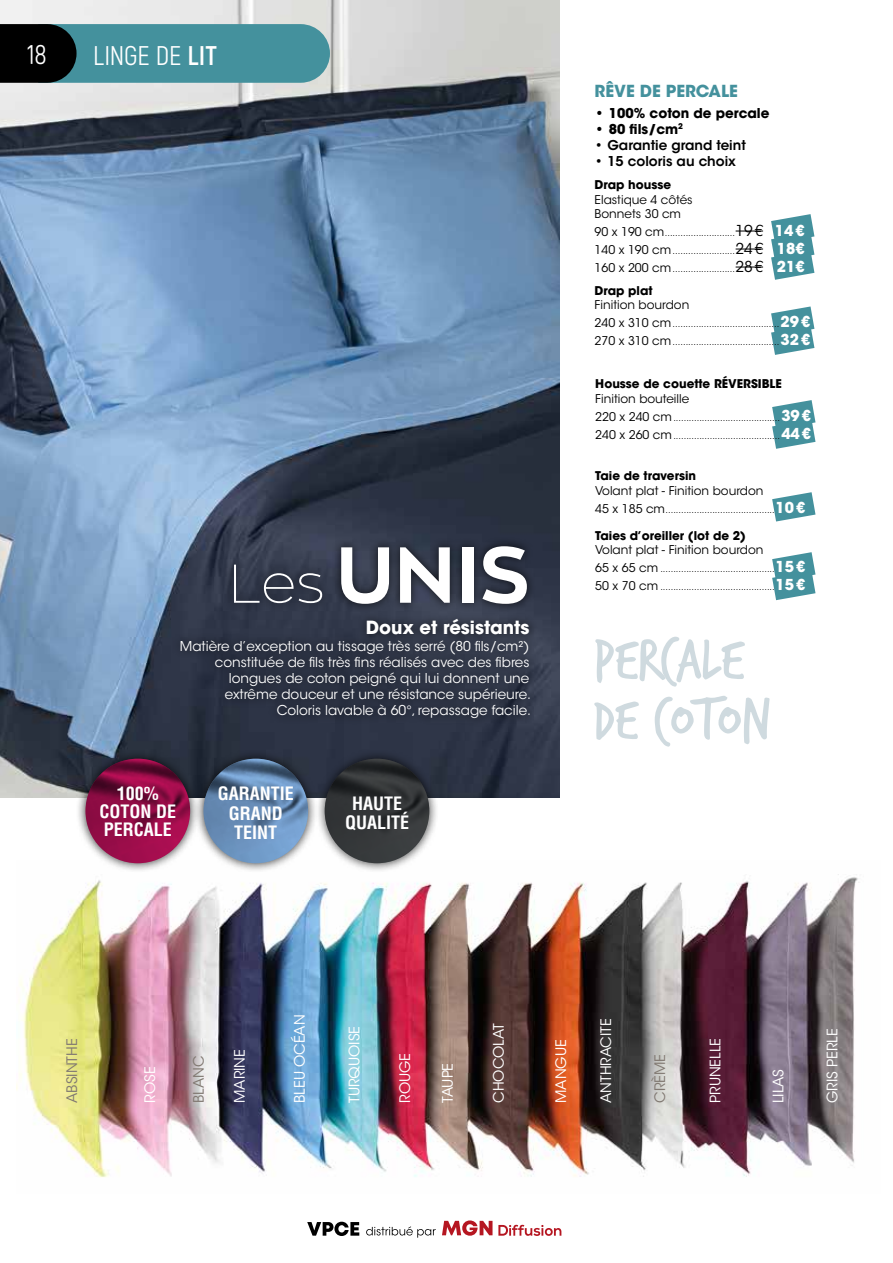
<style>
.page{position:relative;width:893px;height:1263px;background:#fff}
.page>*{position:absolute;margin:0;border:0;box-sizing:border-box;transform-origin:0 0}
.t1{font:700 78.6px "Zona Pro";color:#fff}
.t2{font:62.7px/60px "Trash Hand";color:#cfdadf}
.t3{font:27px "Akrobat";letter-spacing:-.01em;color:#fff}
.t4{font:700 condensed 18px/19.5px "Helvetica LT Std";color:#fff;text-align:center}
.t5{font:700 18px "ITC Avant Garde Std";color:#fff}
.t6{font:700 16.5px "ITC Avant Garde Std";color:#44919d}
.t7{font:14.4px "ITC Avant Garde Std";color:#fff}
.t8{font:14.4px "ITC Avant Garde Std";color:#817972}
.t9{font:13.5px/16.2px "ITC Avant Garde Std";color:#fff;text-align:right}
.t10{font:600 13.5px "ITC Avant Garde Std";color:#000}
.t11{font:700 13.5px "ITC Avant Garde Std";color:#000}
.t12{font:12px/14.4px "ITC Avant Garde Std";color:#000}
.t13{font:700 12px "ITC Avant Garde Std";color:#000}
.t14{font:9px/18px "ITC Avant Garde Std";color:#000}
.s1{font-weight:700}
.s2{font-weight:200;font-size:54px}
.s3{font-size:12px}
.s4{font-size:15px}
.s5{font-weight:700;font-size:15px;color:#fff}
</style>
<div class="page">
<img style="left:16px;top:874px;width:843px;height:304px">
<img style="left:0;top:0;width:560px;height:797px">
<div style="left:224px;top:536px;width:312px;height:77px;background:#000;opacity:.75"></div>
<div style="left:171px;top:611px;width:367px;height:117px;background:#2c3243"></div>
<div style="left:194px;top:749px;width:124px;height:124px;background:#000;opacity:.75"></div>
<img style="left:204px;top:759px;width:104px;height:104px">
<div style="left:315px;top:749px;width:124px;height:124px;background:#000;opacity:.75"></div>
<img style="left:325px;top:759px;width:104px;height:104px">
<div style="left:76px;top:749px;width:124px;height:124px;background:#000;opacity:.75"></div>
<img style="left:86px;top:759px;width:104px;height:104px">
<svg style="left:0;top:24px;width:330px;height:59px;background:#39737d"></svg>
<svg style="left:772px;top:400px;width:43px;height:49px"></svg>
<svg style="left:772px;top:492px;width:43px;height:29px"></svg>
<svg style="left:772px;top:552px;width:43px;height:48px"></svg>
<svg style="left:771px;top:214px;width:43px;height:66px;background:#62a3ad"></svg>
<svg style="left:771px;top:306px;width:43px;height:49px"></svg>
<svg style="left:736px;top:231px;width:27px;height:1px"></svg>
<svg style="left:736px;top:249px;width:27px;height:1px"></svg>
<svg style="left:736px;top:267px;width:27px;height:1px"></svg>
<svg style="left:307px;top:1222px;width:52px;height:14px"></svg>
<svg style="left:442px;top:1220px;width:50px;height:16px"></svg>
<svg style="left:498px;top:1224px;width:63px;height:12px"></svg>
<svg style="left:366px;top:1226px;width:70px;height:12px"></svg>
<h3 class="t3" style="left:27px;top:38px;width:21px">18</h3>
<h3 class="t3" style="left:93px;top:39px;width:125px">LINGE DE <span class="s1">LIT</span></h3>
<h1 class="t1" style="left:229px;top:526px;width:301px"><span class="s2">Les</span> UNIS</h1>
<h3 class="t5" style="left:366px;top:616px;width:165px">Doux et résistants</h3>
<p class="t9" style="left:180px;top:638px;width:353px">Matière d’exception au tissage très serré (80 fils/cm²) constituée de fils très fins réalisés avec des fibres longues de coton peigné qui lui donnent une extrême douceur et une résistance supérieure.<br>Coloris lavable à 60°, repassage facile.</p>
<h3 class="t4" style="left:100px;top:784px;width:78px;line-height:18px">100%<br>COTON DE<br>PERCALE</h3>
<h3 class="t4" style="left:218px;top:784px;width:78px">GARANTIE<br>GRAND<br>TEINT</h3>
<h3 class="t4" style="left:345px;top:793px;width:66px">HAUTE<br>QUALITÉ</h3>
<h3 class="t6" style="left:595px;top:80px;width:145px">RÊVE DE PERCALE</h3>
<h3 class="t11" style="left:595px;top:104px;width:176px">• 100% coton de percale</h3>
<h3 class="t11" style="left:595px;top:120px;width:90px">• 80 fils/cm<sup>2</sup></h3>
<h3 class="t10" style="left:595px;top:137px;width:153px">• Garantie grand teint</h3>
<h3 class="t10" style="left:595px;top:153px;width:143px">• 15 coloris au choix</h3>
<h3 class="t13" style="left:595px;top:177px;width:78px">Drap housse</h3>
<h3 class="t12" style="left:595px;top:192px;width:99px">Elastique 4 côtés<br>Bonnets 30 cm</h3>
<p class="t14" style="left:595px;top:224px;width:212px;text-align:justify"><span class="s3">90 x 190 cm</span>...........................<span class="s4">19€</span> <span class="s5">14€ </span><span class="s3">140 x 190 cm</span>........................<span class="s4">24€</span> <span class="s5">18€ </span><span class="s3">160 x 200 cm</span>........................<span class="s4">28€</span> <span class="s5">21€</span></p>
<h3 class="t13" style="left:595px;top:283px;width:60px">Drap plat</h3>
<h3 class="t12" style="left:595px;top:298px;width:96px">Finition bourdon</h3>
<p class="t14" style="left:595px;top:315px;width:217px"><span class="s3">240 x 310 cm</span>.........................................<span class="s5">29€<br></span><span class="s3">270 x 310 cm</span>.........................................<span class="s5">32€</span></p>
<h3 class="t13" style="left:595px;top:376px;width:188px">Housse de couette RÉVERSIBLE</h3>
<h3 class="t12" style="left:595px;top:391px;width:95px">Finition bouteille</h3>
<p class="t14" style="left:595px;top:409px;width:217px"><span class="s3">220 x 240 cm</span>.........................................<span class="s5">39€<br></span><span class="s3">240 x 260 cm</span>.........................................<span class="s5">44€</span></p>
<h3 class="t13" style="left:595px;top:468px;width:102px">Taie de traversin</h3>
<h3 class="t12" style="left:595px;top:483px;width:170px">Volant plat - Finition bourdon</h3>
<p class="t14" style="left:595px;top:501px;width:212px"><span class="s3">45 x 185 cm</span>..........................................<span class="s5">10€</span></p>
<h3 class="t13" style="left:595px;top:528px;width:152px">Taies d’oreiller (lot de 2)</h3>
<h3 class="t12" style="left:595px;top:543px;width:170px">Volant plat - Finition bourdon</h3>
<p class="t14" style="left:595px;top:560px;width:212px"><span class="s3">65 x 65 cm</span> ............................................<span class="s5">15€<br></span><span class="s3">50 x 70 cm</span> ............................................<span class="s5">15€</span></p>
<h2 class="t2" style="left:593px;top:633px;width:179px">PERCALE<br>DE COTON</h2>
<h3 class="t8" style="left:63px;top:1103px;width:66px;rotate:-90deg">ABSINTHE</h3>
<h3 class="t7" style="left:141px;top:1103px;width:38px;rotate:-90deg">ROSE</h3>
<h3 class="t8" style="left:190px;top:1103px;width:49px;rotate:-90deg">BLANC</h3>
<h3 class="t7" style="left:231px;top:1103px;width:55px;rotate:-90deg">MARINE</h3>
<h3 class="t7" style="left:291px;top:1103px;width:90px;rotate:-90deg">BLEU OCÉAN</h3>
<h3 class="t7" style="left:345px;top:1103px;width:79px;rotate:-90deg">TURQUOISE</h3>
<h3 class="t7" style="left:396px;top:1103px;width:52px;rotate:-90deg">ROUGE</h3>
<h3 class="t7" style="left:439px;top:1103px;width:42px;rotate:-90deg">TAUPE</h3>
<h3 class="t7" style="left:490px;top:1103px;width:81px;rotate:-90deg">CHOCOLAT</h3>
<h3 class="t7" style="left:597px;top:1103px;width:86px;rotate:-90deg">ANTHRACITE</h3>
<h3 class="t7" style="left:552px;top:1103px;width:65px;rotate:-90deg">MANGUE</h3>
<h3 class="t8" style="left:651px;top:1103px;width:50px;rotate:-90deg">CRÈME</h3>
<h3 class="t7" style="left:706px;top:1103px;width:66px;rotate:-90deg">PRUNELLE</h3>
<h3 class="t7" style="left:770px;top:1103px;width:36px;rotate:-90deg">LILAS</h3>
<h3 class="t7" style="left:823px;top:1103px;width:76px;rotate:-90deg">GRIS PERLE</h3>
</div>
